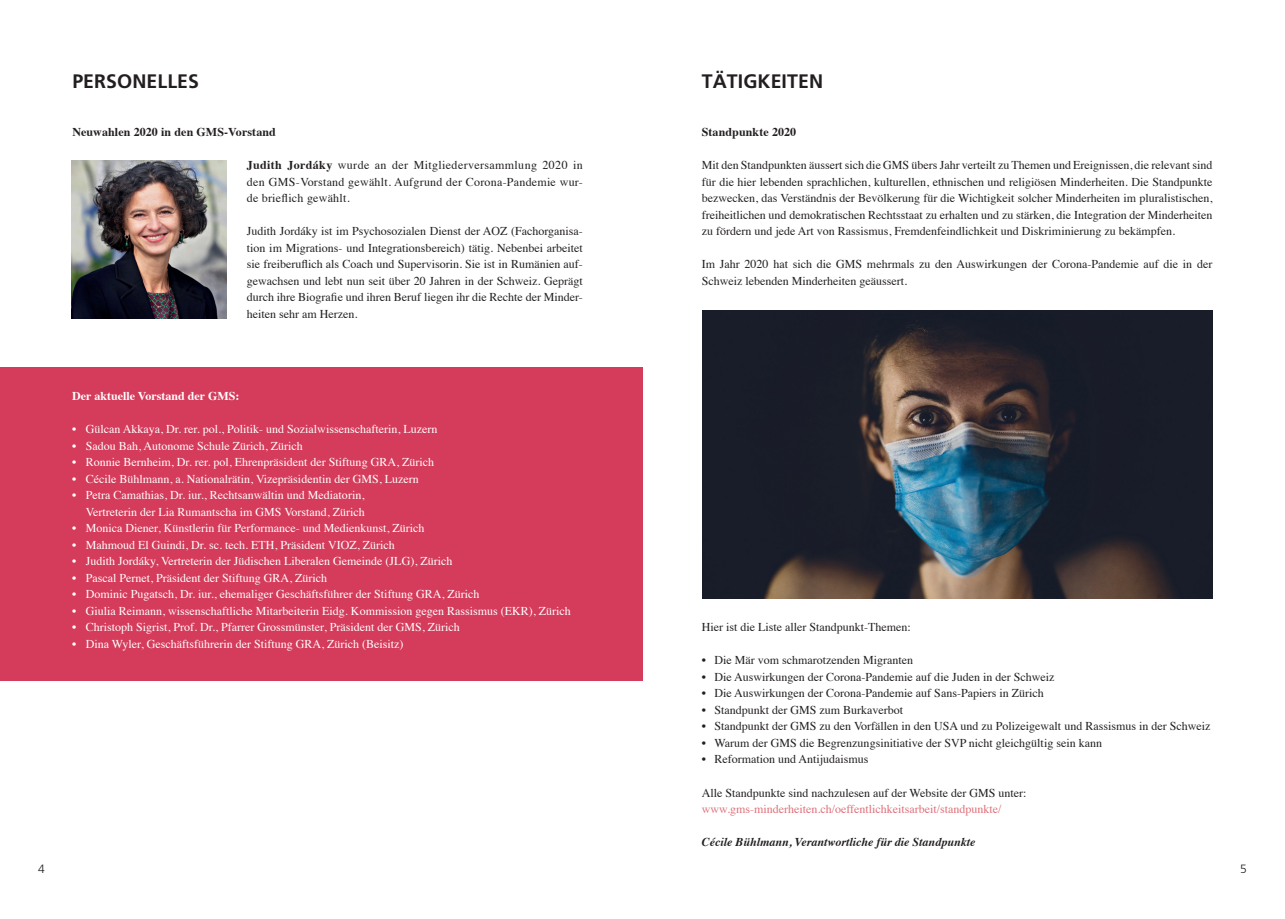
<style>
.page{position:relative;width:1285px;height:919px;background:#fff}
.page>*{position:absolute;margin:0;border:0;box-sizing:border-box;transform-origin:0 0}
.t1{font:700 19.5px "Frutiger";letter-spacing:.005em;color:#231f20}
.t2{font:12px/16.5px "Times";color:#231f20;text-align:justify}
.t3{font:12px/16.5px "Times";color:#fff;text-align:right}
.t4{font:12px "Times";color:#df7078}
.t5{font:italic 700 12px "Times";color:#231f20}
.t6{font:700 12px "Times";letter-spacing:.01em;color:#231f20}
.t7{font:700 12px "Times";color:#fff}
.t8{font:300 12px "Frutiger";color:#231f20}
.s1{font-weight:700}
</style>
<div class="page">
<div style="left:0;top:367px;width:642px;height:313px;background:#d53b5a"></div>
<img style="left:72px;top:160px;width:154px;height:158px">
<img style="left:702px;top:310px;width:510px;height:288px">
<h1 class="t1" style="left:72px;top:69px;width:128px">PERSONELLES</h1>
<p class="t6" style="left:72px;top:120px;width:205px">Neuwahlen 2020 in den GMS-Vorstand</p>
<p class="t2" style="left:247px;top:156px;width:337px"><span class="s1">Judith Jordáky</span> wurde an der Mitgliederversammlung 2020 in den GMS-Vorstand gewählt. Aufgrund der Corona-Pandemie wur&shy;de brieflich gewählt.</p>
<p class="t2" style="left:247px;top:222px;width:337px">Judith Jordáky ist im Psychosozialen Dienst der AOZ (Fachorganisa&shy;tion im Migrations- und Integrationsbereich) tätig. Nebenbei arbeitet sie freiberuflich als Coach und Supervisorin. Sie ist in Rumänien auf&shy;gewachsen und lebt nun seit über 20 Jahren in der Schweiz. Geprägt durch ihre Biografie und ihren Beruf liegen ihr die Rechte der Minder&shy;heiten sehr am Herzen.</p>
<p class="t7" style="left:72px;top:384px;width:168px">Der aktuelle Vorstand der GMS:</p>
<p class="t3" style="left:72px;top:420px;width:366px">• Gülcan Akkaya, Dr. rer. pol., Politik- und Sozialwissenschafterin, Luzern</p>
<p class="t3" style="left:72px;top:436px;width:232px">• Sadou Bah, Autonome Schule Zürich, Zürich</p>
<p class="t3" style="left:72px;top:453px;width:363px">• Ronnie Bernheim, Dr. rer. pol, Ehrenpräsident der Stiftung GRA, Zürich</p>
<p class="t3" style="left:72px;top:469px;width:348px">• Cécile Bühlmann, a. Nationalrätin, Vizepräsidentin der GMS, Luzern</p>
<p class="t3" style="left:72px;top:486px;width:294px">• Petra Camathias, Dr. iur., Rechtsanwältin und Mediatorin,<br>Vertreterin der Lia Rumantscha im GMS Vorstand, Zürich</p>
<p class="t3" style="left:72px;top:519px;width:353px">• Monica Diener, Künstlerin für Performance- und Medienkunst, Zürich</p>
<p class="t3" style="left:72px;top:535px;width:324px">• Mahmoud El Guindi, Dr. sc. tech. ETH, Präsident VIOZ, Zürich</p>
<p class="t3" style="left:72px;top:552px;width:381px">• Judith Jordáky, Vertreterin der Jüdischen Liberalen Gemeinde (JLG), Zürich</p>
<p class="t3" style="left:72px;top:568px;width:256px">• Pascal Pernet, Präsident der Stiftung GRA, Zürich</p>
<p class="t3" style="left:72px;top:585px;width:408px">• Dominic Pugatsch, Dr. iur., ehemaliger Geschäftsführer der Stiftung GRA, Zürich</p>
<p class="t3" style="left:72px;top:601px;width:500px">• Giulia Reimann, wissenschaftliche Mitarbeiterin Eidg. Kommission gegen Rassismus (EKR), Zürich</p>
<p class="t3" style="left:72px;top:618px;width:389px">• Christoph Sigrist, Prof. Dr., Pfarrer Grossmünster, Präsident der GMS, Zürich</p>
<p class="t3" style="left:72px;top:634px;width:333px">• Dina Wyler, Geschäftsführerin der Stiftung GRA, Zürich (Beisitz)</p>
<h1 class="t1" style="left:701px;top:69px;width:123px">TÄTIGKEITEN</h1>
<p class="t6" style="left:701px;top:120px;width:96px">Standpunkte 2020</p>
<p class="t2" style="left:701px;top:156px;width:512px">Mit den Standpunkten äussert sich die GMS übers Jahr verteilt zu Themen und Ereignissen, die relevant sind für die hier lebenden sprachlichen, kulturellen, ethnischen und religiösen Minderheiten. Die Standpunkte bezwecken, das Verständnis der Bevölkerung für die Wichtigkeit solcher Minderheiten im pluralistischen, freiheitlichen und demokratischen Rechtsstaat zu erhalten und zu stärken, die Integration der Minderheiten zu fördern und jede Art von Rassismus, Fremdenfeindlichkeit und Diskriminierung zu bekämpfen.</p>
<p class="t2" style="left:701px;top:255px;width:512px">Im Jahr 2020 hat sich die GMS mehrmals zu den Auswirkungen der Corona-Pandemie auf die in der<br>Schweiz lebenden Minderheiten geäussert.</p>
<p class="t2" style="left:701px;top:618px;width:210px">Hier ist die Liste aller Standpunkt-Themen:</p>
<p class="t2" style="left:701px;top:651px;width:213px">• Die Mär vom schmarotzenden Migranten</p>
<p class="t2" style="left:701px;top:667px;width:354px">• Die Auswirkungen der Corona-Pandemie auf die Juden in der Schweiz</p>
<p class="t2" style="left:701px;top:684px;width:343px">• Die Auswirkungen der Corona-Pandemie auf Sans-Papiers in Zürich</p>
<p class="t2" style="left:701px;top:700px;width:203px">• Standpunkt der GMS zum Burkaverbot</p>
<p class="t2" style="left:701px;top:717px;width:510px">• Standpunkt der GMS zu den Vorfällen in den USA und zu Polizeigewalt und Rassismus in der Schweiz</p>
<p class="t2" style="left:701px;top:733px;width:401px">• Warum der GMS die Begrenzungsinitiative der SVP nicht gleichgültig sein kann</p>
<p class="t2" style="left:701px;top:750px;width:168px">• Reformation und Antijudaismus</p>
<p class="t2" style="left:701px;top:783px;width:326px">Alle Standpunkte sind nachzulesen auf der Website der GMS unter:</p>
<p class="t4" style="left:701px;top:797px;width:301px">www.gms-minderheiten.ch/oeffentlichkeitsarbeit/standpunkte/</p>
<p class="t5" style="left:701px;top:830px;width:275px">Cécile Bühlmann, Verantwortliche für die Standpunkte</p>
<p class="t8" style="left:38px;top:862px;width:8px">4</p>
<p class="t8" style="left:1239px;top:862px;width:8px">5</p>
</div>
